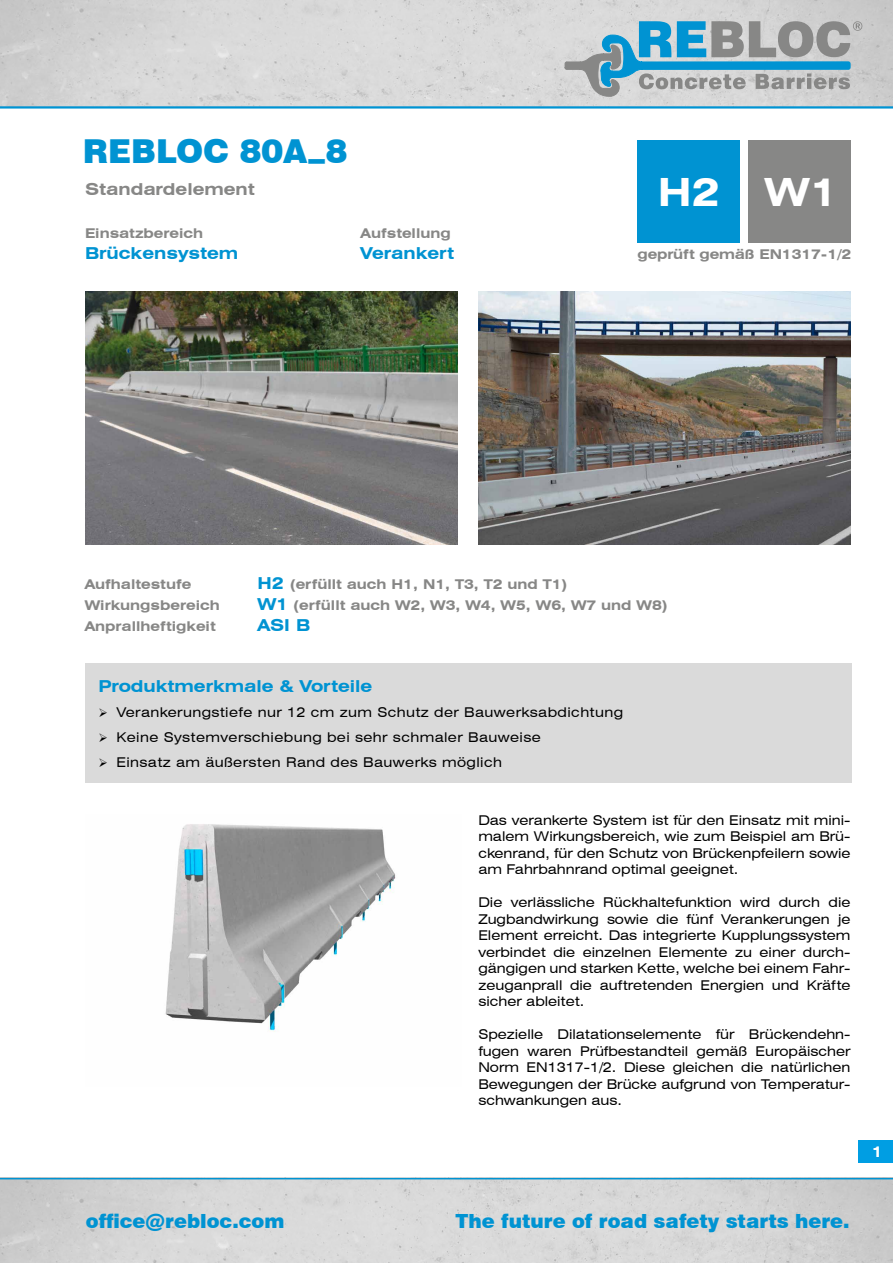
<style>
.page{position:relative;width:893px;height:1263px;background:#fff}
.page>*{position:absolute;margin:0;border:0;box-sizing:border-box;transform-origin:0 0}
.t1{font:700 expanded 39px "Swiss 721 BT";color:#fff}
.t2{font:900 33px "Swiss 721 BT";color:#0093d2}
.t3{font:900 19.5px "Swiss 721 BT";color:#0093d2}
.t4{font:700 expanded 16.5px "Swiss 721 BT";color:#0093d2}
.t5{font:700 expanded 16.5px "Swiss 721 BT";color:#878786}
.t6{font:700 expanded 15px "Swiss 721 BT";color:#fff}
.t7{font:expanded 13.5px/16.5px "Swiss 721 BT";letter-spacing:.02em;color:#000;text-align:justify}
.t8{font:700 expanded 13.5px "Swiss 721 BT";color:#878786}
.s1{font-size:16.5px;color:#0093d2}
</style>
<div class="page">
<div style="left:85px;top:663px;width:766px;height:119px;background:#dadada"></div>
<img style="left:85px;top:291px;width:372px;height:254px">
<img style="left:478px;top:291px;width:372px;height:254px">
<div style="left:638px;top:140px;width:102px;height:102px;background:#0093d2"></div>
<div style="left:748px;top:140px;width:102px;height:102px;background:#878786"></div>
<img style="left:0;top:0;width:893px;height:106px">
<hr style="left:0;top:106px;width:893px;height:3px;background:#0093d2">
<div style="left:859px;top:1141px;width:34px;height:22px;background:#009ee3"></div>
<img style="left:0;top:1179px;width:893px;height:84px">
<hr style="left:0;top:1178px;width:893px;height:1px;background:#0093d2">
<img style="left:165px;top:824px;width:231px;height:208px">
<svg style="left:564px;top:21px;width:298px;height:76px;background:#96b3c0"></svg>
<h2 class="t2" style="left:83px;top:131px;width:266px">REBLOC 80A_8</h2>
<p class="t5" style="left:85px;top:179px;width:171px">Standardelement</p>
<p class="t8" style="left:85px;top:225px;width:120px">Einsatzbereich</p>
<p class="t4" style="left:85px;top:244px;width:155px">Brückensystem</p>
<h1 class="t1" style="left:658px;top:169px;width:182px">H2 W1</h1>
<p class="t8" style="left:361px;top:225px;width:92px">Aufstellung</p>
<p class="t4" style="left:361px;top:244px;width:95px">Verankert</p>
<p class="t8" style="left:637px;top:246px;width:215px">geprüft gemäß EN1317-1/2</p>
<p class="t8" style="left:85px;top:576px;width:108px">Aufhaltestufe</p>
<p class="t8" style="left:257px;top:576px;width:312px"><span class="s1">H2</span> (erfüllt auch H1, N1, T3, T2 und T1)</p>
<p class="t8" style="left:85px;top:597px;width:137px">Wirkungsbereich</p>
<p class="t8" style="left:257px;top:597px;width:412px"><span class="s1">W1</span> (erfüllt auch W2, W3, W4, W5, W6, W7 und W8)</p>
<p class="t8" style="left:85px;top:618px;width:132px">Anprallheftigkeit</p>
<p class="t4" style="left:257px;top:615px;width:54px">ASI B</p>
<p class="t4" style="left:98px;top:676px;width:276px">Produktmerkmale &amp; Vorteile</p>
<p class="t7" style="left:98px;top:704px;width:526px">➢ Verankerungstiefe nur 12 cm zum Schutz der Bauwerksabdichtung</p>
<p class="t7" style="left:98px;top:729px;width:444px">➢ Keine Systemverschiebung bei sehr schmaler Bauweise</p>
<p class="t7" style="left:98px;top:754px;width:405px">➢ Einsatz am äußersten Rand des Bauwerks möglich</p>
<p class="t7" style="left:478px;top:811px;width:374px">Das verankerte System ist für den Einsatz mit mini&shy;malem Wirkungsbereich, wie zum Beispiel am Brü&shy;ckenrand, für den Schutz von Brückenpfeilern sowie am Fahrbahnrand optimal geeignet.</p>
<p class="t7" style="left:478px;top:894px;width:374px">Die verlässliche Rückhaltefunktion wird durch die Zugbandwirkung sowie die fünf Verankerungen je Element erreicht. Das integrierte Kupplungssystem verbindet die einzelnen Elemente zu einer durch&shy;gängigen und starken Kette, welche bei einem Fahr&shy;zeuganprall die auftretenden Energien und Kräfte sicher ableitet.</p>
<p class="t7" style="left:478px;top:1026px;width:374px">Spezielle Dilatationselemente für Brückendehn&shy;fugen waren Prüfbestandteil gemäß Europäischer Norm EN1317-1/2. Diese gleichen die natürlichen Bewegungen der Brücke aufgrund von Temperatur&shy;schwankungen aus.</p>
<h3 class="t3" style="left:86px;top:1210px;width:200px">office@rebloc.com</h3>
<h3 class="t3" style="left:456px;top:1210px;width:396px">The future of road safety starts here.</h3>
<p class="t6" style="left:872px;top:1143px;width:12px">1</p>
</div>
